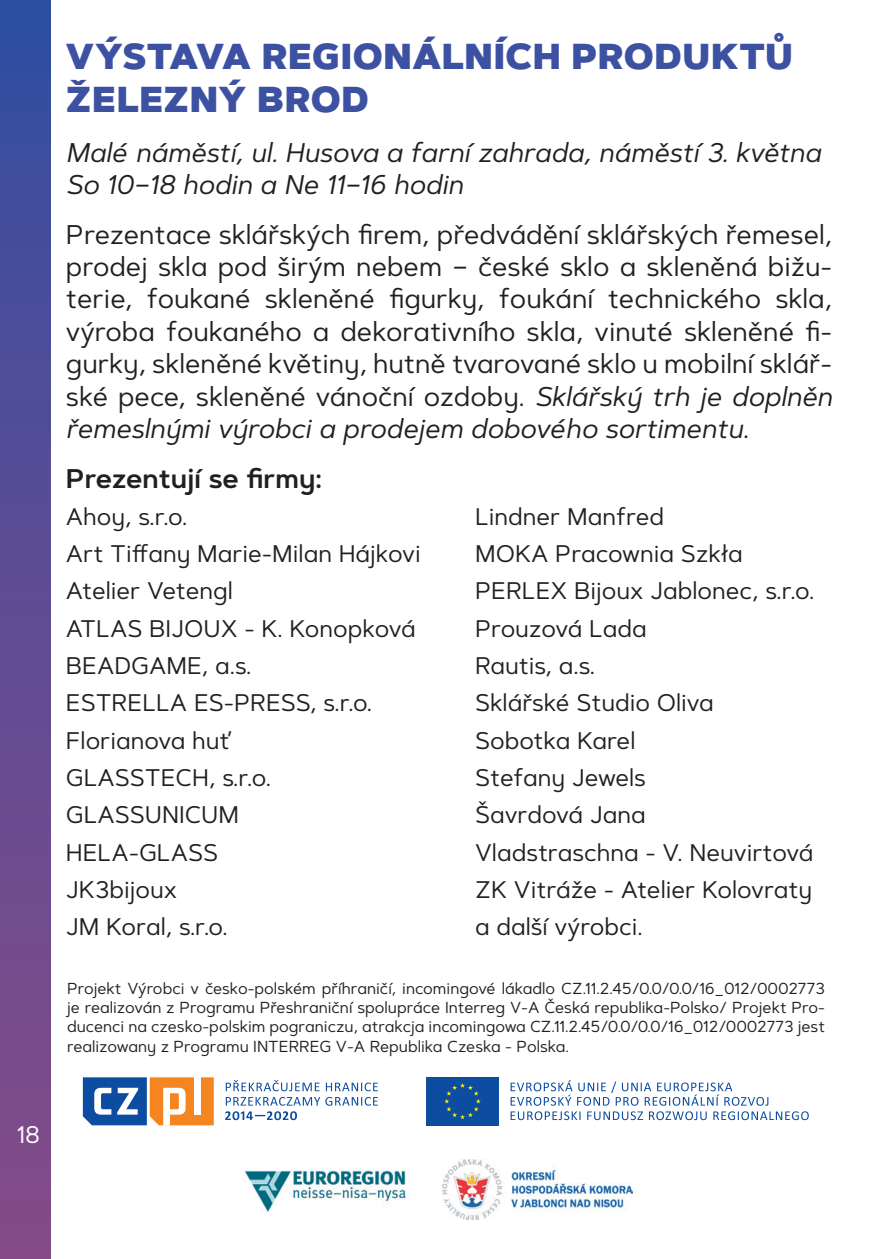
<style>
.page{position:relative;width:893px;height:1259px;background:#fff}
.page>*{position:absolute;margin:0;border:0;box-sizing:border-box;transform-origin:0 0}
.t1{font:900 36px/43.2px "Artegra Sans Alt";letter-spacing:.01em;color:#3d51a3}
.t2{font:27px/32.4px "Artegra Sans Alt";color:#231f20;text-align:justify}
.t3{font:italic 27px/32.4px "Artegra Sans Alt";color:#231f20}
.t4{font:600 27px "Artegra Sans Alt";color:#231f20}
.t5{font:24px/37.2px "Artegra Sans Alt";color:#231f20}
.t6{font:24px "Artegra Sans Alt";color:#fff}
.t7{font:15.9px/19.2px "Artegra Sans Alt";color:#231f20;text-align:justify}
.s1{font-style:italic}
</style>
<div class="page">
<div style="left:0;top:0;width:50px;height:1259px;background:linear-gradient(to bottom,#334ea1,#884a86)"></div>
<img style="left:245px;top:1170px;width:161px;height:42px">
<img style="left:442px;top:1159px;width:190px;height:60px">
<svg style="left:226px;top:1080px;width:94px;height:11px"></svg>
<svg style="left:326px;top:1082px;width:52px;height:9px"></svg>
<svg style="left:226px;top:1097px;width:152px;height:8px"></svg>
<svg style="left:225px;top:1111px;width:72px;height:9px"></svg>
<svg style="left:83px;top:1077px;width:131px;height:48px"></svg>
<div style="left:194px;top:1077px;width:7px;height:37px;background:#fff"></div>
<div style="left:427px;top:1077px;width:72px;height:48px;background:#0d4da1"></div>
<svg style="left:444px;top:1083px;width:37px;height:36px"></svg>
<svg style="left:511px;top:1080px;width:257px;height:25px"></svg>
<svg style="left:511px;top:1111px;width:69px;height:9px"></svg>
<svg style="left:587px;top:1111px;width:56px;height:9px"></svg>
<svg style="left:649px;top:1111px;width:58px;height:9px"></svg>
<svg style="left:713px;top:1111px;width:96px;height:9px"></svg>
<h1 class="t1" style="left:66px;top:36px;width:729px">VÝSTAVA REGIONÁLNÍCH PRODUKTŮ<br>ŽELEZNÝ BROD</h1>
<p class="t3" style="left:66px;top:136px;width:757px">Malé náměstí, ul. Husova a farní zahrada, náměstí 3. května<br>So 10–18 hodin a Ne 11–16 hodin</p>
<p class="t2" style="left:66px;top:217px;width:768px">Prezentace sklářských firem, předvádění sklářských řemesel, prodej skla pod širým nebem – české sklo a skleněná bižu&shy;terie, foukané skleněné figurky, foukání technického skla, výroba foukaného a dekorativního skla, vinuté skleněné fi&shy;gurky, skleněné květiny, hutně tvarované sklo u mobilní sklář&shy;ské pece, skleněné vánoční ozdoby. <span class="s1">Sklářský trh je doplněn řemeslnými výrobci a prodejem dobového sortimentu.</span></p>
<p class="t4" style="left:66px;top:458px;width:258px">Prezentují se firmy:</p>
<p class="t5" style="left:66px;top:497px;width:356px">Ahoy, s.r.o.<br>Art Tiffany Marie-Milan Hájkovi<br>Atelier Vetengl<br>ATLAS BIJOUX - K. Konopková<br>BEADGAME, a.s.<br>ESTRELLA ES-PRESS, s.r.o.<br>Florianova huť<br>GLASSTECH, s.r.o.<br>GLASSUNICUM<br>HELA-GLASS<br>JK3bijoux<br>JM Koral, s.r.o.</p>
<p class="t5" style="left:475px;top:497px;width:341px">Lindner Manfred<br>MOKA Pracownia Szkła<br>PERLEX Bijoux Jablonec, s.r.o.<br>Prouzová Lada<br>Rautis, a.s.<br>Sklářské Studio Oliva<br>Sobotka Karel<br>Stefany Jewels<br>Šavrdová Jana<br>Vladstraschna - V. Neuvirtová<br>ZK Vitráže - Atelier Kolovraty a další výrobci.</p>
<p class="t7" style="left:67px;top:979px;width:759px">Projekt Výrobci v česko-polském příhraničí, incomingové lákadlo CZ.11.2.45/0.0/0.0/16_012/0002773 je realizován z Programu Přeshraniční spolupráce Interreg V-A Česká republika-Polsko/ Projekt Pro&shy;ducenci na czesko-polskim pograniczu, atrakcja incomingowa CZ.11.2.45/0.0/0.0/16_012/0002773 jest realizowany z Programu INTERREG V-A Republika Czeska - Polska.</p>
<p class="t6" style="left:17px;top:1118px;width:25px">18</p>
</div>
